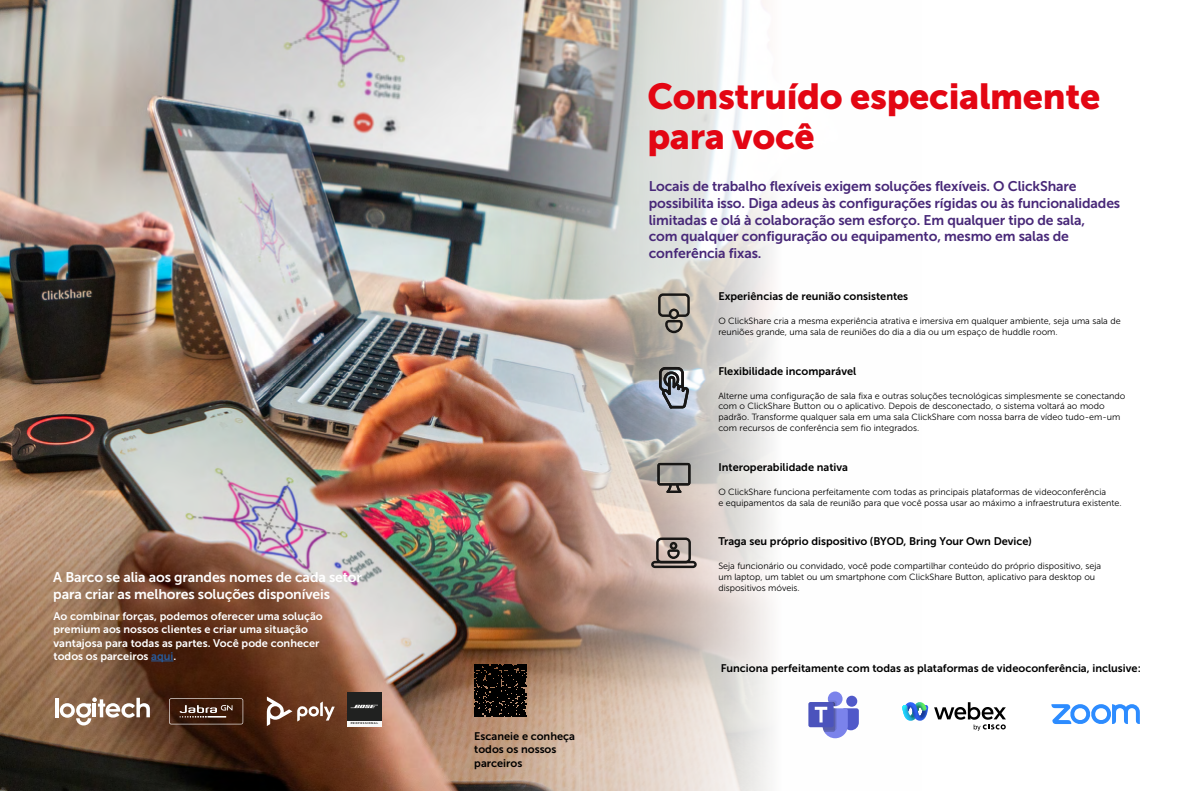
<style>
.page{position:relative;width:1191px;height:791px;background:#fff}
.page>*{position:absolute;margin:0;border:0;box-sizing:border-box;transform-origin:0 0}
.Heading_40_40{font:36px/40px "Museo Sans 900";letter-spacing:-.01em;color:#e30613}
.Intro_14_17{font:14px/16.8px "Museo Sans 700";letter-spacing:-.01em;color:#482878}
.Intro_14_17-2{font:14px/16.8px "Museo Sans 700";letter-spacing:-.01em;color:#fff}
.Body_copy_9_10_8_black{font:11px/13.2px "Museo Sans 700";color:#000}
.Body_copy_9_10_8_black-2{font:11px/13.2px "Museo Sans 700";color:#fff}
.Body_copy_9_10_8_black-3{font:9px/10.8px "Museo Sans 300";color:#000}
.t1{font:700 2.7px "Gotham";letter-spacing:.185em;color:#202120}
.s1{color:#275b9b}
</style>
<div class="page">
<img style="left:0;top:0;width:857px;height:791px">
<div style="left:828px;top:691px;width:14px;height:15px;background:#7b83eb;border-radius:50%"></div>
<div style="left:846px;top:696px;width:11px;height:11px;background:#5059c9;border-radius:50%"></div>
<div style="left:808px;top:702px;width:25px;height:25px;background:#4b53bc;border-radius:2px"></div>
<svg style="left:814px;top:700px;width:45px;height:38px"></svg>
<svg style="left:934px;top:702px;width:72px;height:29px"></svg>
<svg style="left:902px;top:702px;width:26px;height:19px"></svg>
<svg style="left:1051px;top:704px;width:88px;height:20px"></svg>
<svg style="left:658px;top:293px;width:32px;height:40px"></svg>
<svg style="left:657px;top:463px;width:33px;height:30px"></svg>
<svg style="left:659px;top:367px;width:30px;height:41px"></svg>
<svg style="left:651px;top:537px;width:45px;height:31px"></svg>
<svg style="left:151px;top:661px;width:22px;height:1px"></svg>
<hr style="left:55px;top:698px;width:3px;height:19px;background:#fff">
<svg style="left:60px;top:697px;width:90px;height:28px"></svg>
<svg style="left:169px;top:698px;width:74px;height:26px"></svg>
<div style="left:347px;top:692px;width:34px;height:34px;background:#202120"></div>
<div style="left:347px;top:721px;width:34px;height:5px;background:#f8f8f7"></div>
<svg style="left:350px;top:705px;width:28px;height:3px"></svg>
<svg style="left:267px;top:696px;width:68px;height:30px"></svg>
<svg style="left:474px;top:664px;width:52px;height:53px"></svg>
<p class="Intro_14_17-2" style="left:53px;top:568px;width:310px">A Barco se alia aos grandes nomes de cada setor para criar as melhores soluções disponíveis</p>
<p class="Body_copy_9_10_8_black-2" style="left:54px;top:610px;width:271px">Ao combinar forças, podemos oferecer uma solução premium aos nossos clientes e criar uma situação vantajosa para todas as partes. Você pode conhecer todos os parceiros <span class="s1">aqui</span>.</p>
<p class="t1" style="left:351px;top:722px;width:29px">PROFESSIONAL</p>
<p class="Body_copy_9_10_8_black" style="left:474px;top:730px;width:102px">Escaneie e conheça todos os nossos parceiros</p>
<p class="Heading_40_40" style="left:647px;top:76px;width:454px">Construído especialmente para você</p>
<p class="Intro_14_17" style="left:649px;top:178px;width:473px">Locais de trabalho flexíveis exigem soluções flexíveis. O ClickShare possibilita isso. Diga adeus às configurações rígidas ou às funcionalidades limitadas e olá à colaboração sem esforço. Em qualquer tipo de sala,<br>com qualquer configuração ou equipamento, mesmo em salas de conferência fixas.</p>
<p class="Body_copy_9_10_8_black" style="left:718px;top:290px;width:191px">Experiências de reunião consistentes</p>
<p class="Body_copy_9_10_8_black-3" style="left:718px;top:316px;width:404px">O ClickShare cria a mesma experiência atrativa e imersiva em qualquer ambiente, seja uma sala de reuniões grande, uma sala de reuniões do dia a dia ou um espaço de huddle room.</p>
<p class="Body_copy_9_10_8_black" style="left:718px;top:364px;width:139px">Flexibilidade incomparável</p>
<p class="Body_copy_9_10_8_black-3" style="left:718px;top:390px;width:408px">Alterne uma configuração de sala fixa e outras soluções tecnológicas simplesmente se conectando com o ClickShare Button ou o aplicativo. Depois de desconectado, o sistema voltará ao modo padrão. Transforme qualquer sala em uma sala ClickShare com nossa barra de vídeo tudo-em-um com recursos de conferência sem fio integrados.</p>
<p class="Body_copy_9_10_8_black" style="left:718px;top:460px;width:131px">Interoperabilidade nativa</p>
<p class="Body_copy_9_10_8_black-3" style="left:718px;top:486px;width:405px">O ClickShare funciona perfeitamente com todas as principais plataformas de videoconferência<br>e equipamentos da sala de reunião para que você possa usar ao máximo a infraestrutura existente.</p>
<p class="Body_copy_9_10_8_black" style="left:718px;top:535px;width:315px">Traga seu próprio dispositivo (BYOD, Bring Your Own Device)</p>
<p class="Body_copy_9_10_8_black-3" style="left:718px;top:561px;width:384px">Seja funcionário ou convidado, você pode compartilhar conteúdo do próprio dispositivo, seja um laptop, um tablet ou um smartphone com ClickShare Button, aplicativo para desktop ou dispositivos móveis.</p>
<p class="Body_copy_9_10_8_black" style="left:720px;top:661px;width:421px">Funciona perfeitamente com todas as plataformas de videoconferência, inclusive:</p>
</div>
